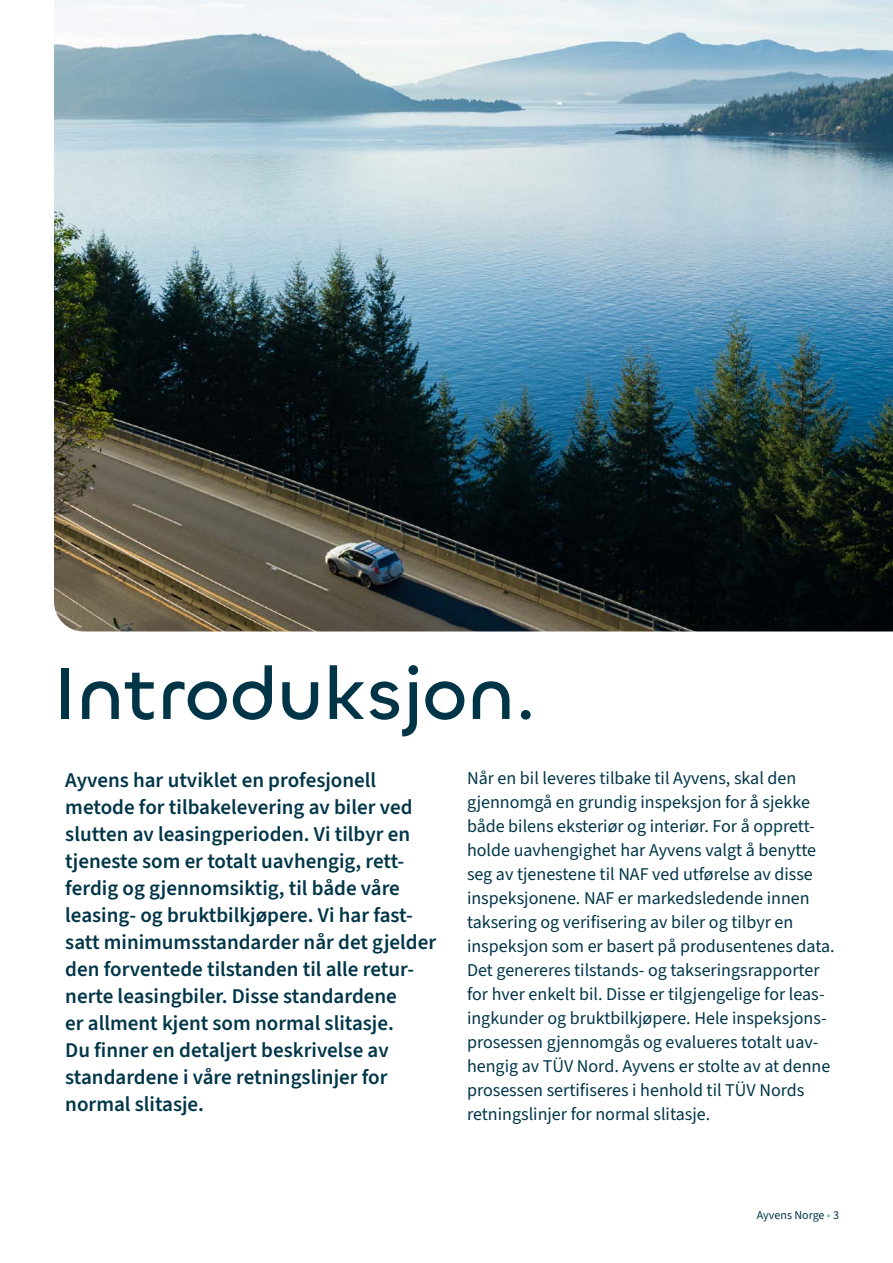
<style>
.page{position:relative;width:893px;height:1263px;background:#fff}
.page>*{position:absolute;margin:0;border:0;box-sizing:border-box;transform-origin:0 0}
.t1{font:500 75px "Chillax";color:#003548}
.t2{font:600 21px/27px "Source Sans 3";color:#003548}
.t3{font:18px/24px "Source Sans 3";color:#003548}
.t4{font:12px "Source Sans 3";color:#003548}
.s1{color:#66c1be}
</style>
<div class="page">
<img style="left:54px;top:0;width:839px;height:631px">
<h1 class="t1" style="left:54px;top:648px;width:484px">Introduksjon.</h1>
<p class="t2" style="left:65px;top:767px;width:372px">Ayvens har utviklet en profesjonell metode for tilbakelevering av biler ved slutten av leasingperioden. Vi tilbyr en tjeneste som er totalt uavhengig, rett&shy;ferdig og gjennomsiktig, til både våre leasing- og bruktbilkjøpere. Vi har fast&shy;satt minimumsstandarder når det gjelder den forventede tilstanden til alle retur&shy;nerte leasingbiler. Disse standardene<br>er allment kjent som normal slitasje.<br>Du finner en detaljert beskrivelse av standardene i våre retningslinjer for normal slitasje.</p>
<p class="t3" style="left:467px;top:766px;width:369px">Når en bil leveres tilbake til Ayvens, skal den gjennomgå en grundig inspeksjon for å sjekke både bilens eksteriør og interiør. For å opprett&shy;holde uavhengighet har Ayvens valgt å benytte seg av tjenestene til NAF ved utførelse av disse inspeksjonene. NAF er markedsledende innen taksering og verifisering av biler og tilbyr en inspeksjon som er basert på produsentenes data.<br>Det genereres tilstands- og takseringsrapporter for hver enkelt bil. Disse er tilgjengelige for leas&shy;ingkunder og bruktbilkjøpere. Hele inspeksjons&shy;prosessen gjennomgås og evalueres totalt uav&shy;hengig av TÜV Nord. Ayvens er stolte av at denne prosessen sertifiseres i henhold til TÜV Nords retningslinjer for normal slitasje.</p>
<p class="t4" style="left:757px;top:1207px;width:84px">Ayvens Norge <span class="s1">•</span> 3</p>
</div>
